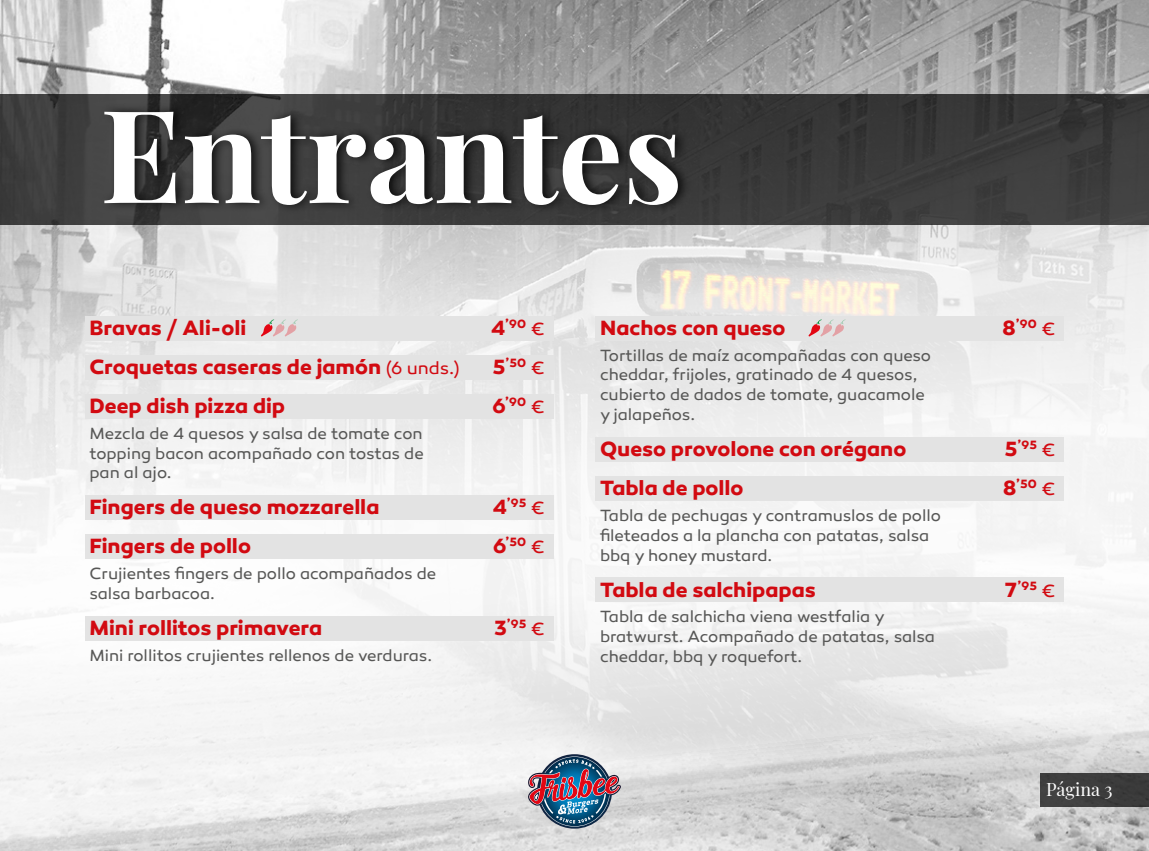
<style>
.page{position:relative;width:1149px;height:851px;background:#fff}
.page>*{position:absolute;margin:0;border:0;box-sizing:border-box;transform-origin:0 0}
.t1{font:700 129px "Playfair Display";color:#fff}
.t2{font:700 21px "Canaro";color:#d20a11}
.t3{font:18px "Playfair Display";color:#fff}
.t4{font:16.5px/19.8px "Canaro";letter-spacing:-.005em;color:#575756}
.t5{font:700 12.3px "Canaro";letter-spacing:.015em;color:#d20a11}
.s1{font-size:21px}
.s2{font-weight:400;font-size:18px}
</style>
<div class="page">
<img style="left:1px;top:0;width:1147px;height:850px">
<div style="left:0;top:94px;width:1148px;height:130px;background:linear-gradient(to right,#3d3d3d,#383838)"></div>
<div style="left:1040px;top:773px;width:108px;height:34px;background:#3d3d3d"></div>
<img style="left:528px;top:754px;width:92px;height:74px">
<img style="left:0;top:0;width:1px;height:850px">
<div style="left:85px;top:316px;width:468px;height:24px;background:#e3e3e3"></div>
<div style="left:85px;top:355px;width:468px;height:24px;background:#e3e3e3"></div>
<div style="left:85px;top:394px;width:468px;height:24px;background:#e3e3e3"></div>
<div style="left:85px;top:495px;width:468px;height:24px;background:#e3e3e3"></div>
<div style="left:85px;top:534px;width:468px;height:24px;background:#e3e3e3"></div>
<div style="left:85px;top:616px;width:468px;height:24px;background:#e3e3e3"></div>
<div style="left:595px;top:316px;width:468px;height:24px;background:#e3e3e3"></div>
<div style="left:595px;top:437px;width:468px;height:24px;background:#e3e3e3"></div>
<div style="left:595px;top:476px;width:468px;height:24px;background:#e3e3e3"></div>
<div style="left:595px;top:577px;width:468px;height:24px;background:#e3e3e3"></div>
<hr style="left:0;top:773px;width:1px;height:34px;background:#000">
<div style="left:100px;top:103px;width:591px;height:111px;background:#000;opacity:.75"></div>
<svg style="left:261px;top:319px;width:37px;height:17px"></svg>
<svg style="left:808px;top:319px;width:37px;height:17px"></svg>
<h1 class="t1" style="left:100px;top:53px;width:584px">Entrantes</h1>
<p class="t2" style="left:89px;top:314px;width:158px">Bravas / Ali-oli</p>
<p class="t5" style="left:491px;top:316px;width:55px"><span class="s1">4</span>’90 <span class="s2">€</span></p>
<p class="t2" style="left:89px;top:353px;width:371px">Croquetas caseras de jamón <span class="s2">(6 unds.)</span></p>
<p class="t5" style="left:492px;top:355px;width:54px"><span class="s1">5</span>’50 <span class="s2">€</span></p>
<p class="t2" style="left:89px;top:392px;width:197px">Deep dish pizza dip</p>
<p class="t5" style="left:492px;top:394px;width:54px"><span class="s1">6</span>’90 <span class="s2">€</span></p>
<p class="t4" style="left:89px;top:423px;width:336px;text-align:justify">Mezcla de 4 quesos y salsa de tomate con topping bacon acompañado con tostas de pan al ajo.</p>
<p class="t2" style="left:89px;top:494px;width:291px">Fingers de queso mozzarella</p>
<p class="t5" style="left:493px;top:495px;width:53px"><span class="s1">4</span>’95 <span class="s2">€</span></p>
<p class="t2" style="left:89px;top:533px;width:163px">Fingers de pollo</p>
<p class="t5" style="left:493px;top:534px;width:53px"><span class="s1">6</span>’50 <span class="s2">€</span></p>
<p class="t4" style="left:89px;top:563px;width:348px">Crujientes fingers de pollo acompañados de salsa barbacoa.</p>
<p class="t2" style="left:89px;top:614px;width:234px">Mini rollitos primavera</p>
<p class="t5" style="left:494px;top:616px;width:52px"><span class="s1">3</span>’95 <span class="s2">€</span></p>
<p class="t4" style="left:89px;top:645px;width:344px">Mini rollitos crujientes rellenos de verduras.</p>
<p class="t2" style="left:600px;top:314px;width:187px">Nachos con queso</p>
<p class="t5" style="left:1002px;top:316px;width:54px"><span class="s1">8</span>’90 <span class="s2">€</span></p>
<p class="t4" style="left:600px;top:345px;width:332px">Tortillas de maíz acompañadas con queso cheddar, frijoles, gratinado de 4 quesos, cubierto de dados de tomate, guacamole y jalapeños.</p>
<p class="t2" style="left:600px;top:436px;width:308px">Queso provolone con orégano</p>
<p class="t5" style="left:1004px;top:437px;width:52px"><span class="s1">5</span>’95 <span class="s2">€</span></p>
<p class="t2" style="left:600px;top:475px;width:145px">Tabla de pollo</p>
<p class="t5" style="left:1002px;top:476px;width:54px"><span class="s1">8</span>’50 <span class="s2">€</span></p>
<p class="t4" style="left:600px;top:505px;width:342px">Tabla de pechugas y contramuslos de pollo fileteados a la plancha con patatas, salsa bbq y honey mustard.</p>
<p class="t2" style="left:600px;top:576px;width:217px">Tabla de salchipapas</p>
<p class="t5" style="left:1004px;top:577px;width:52px"><span class="s1">7</span>’95 <span class="s2">€</span></p>
<p class="t4" style="left:600px;top:607px;width:336px">Tabla de salchicha viena westfalia y bratwurst. Acompañado de patatas, salsa cheddar, bbq y roquefort.</p>
<p class="t3" style="left:1045px;top:775px;width:68px">Página 3</p>
</div>
